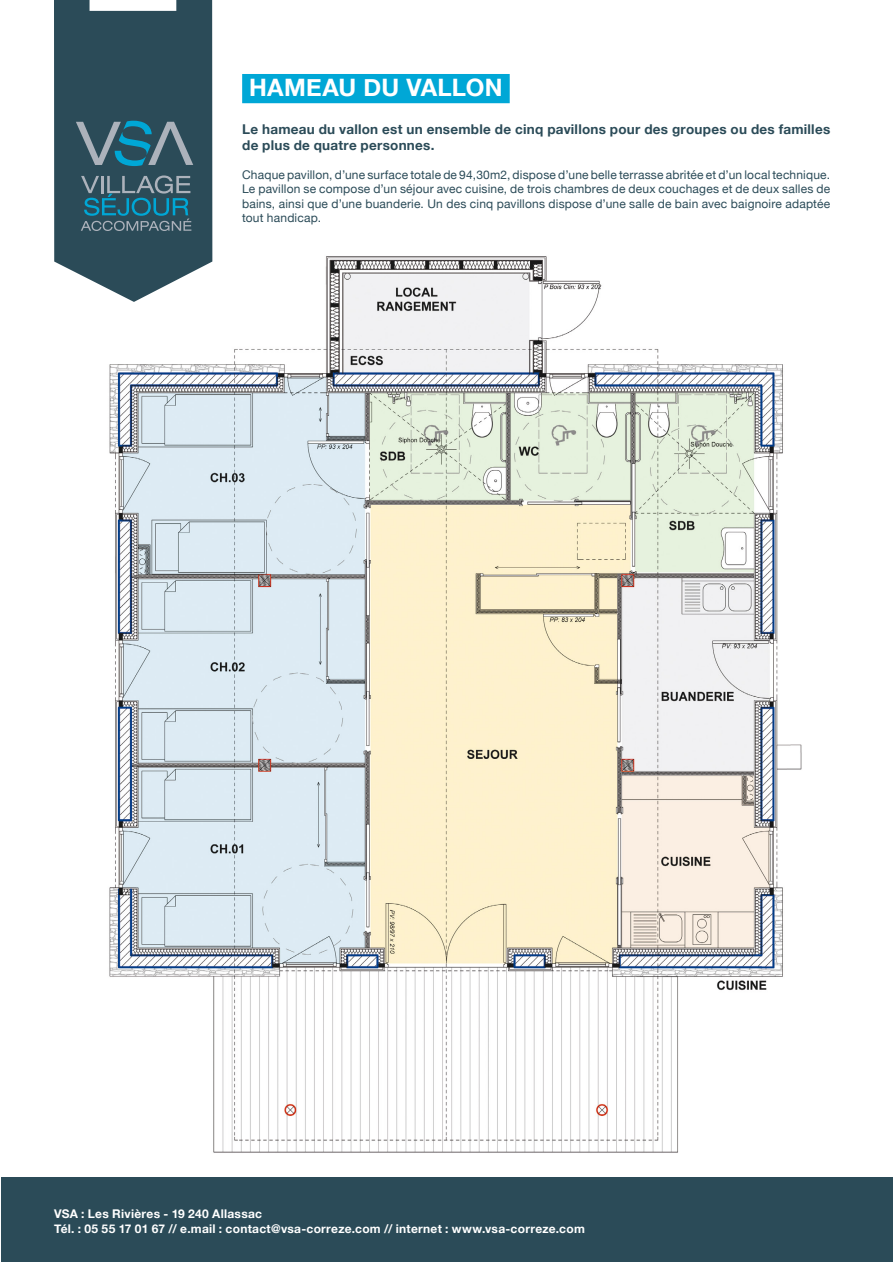
<style>
.page{position:relative;width:893px;height:1263px;background:#fff}
.page>*{position:absolute;margin:0;border:0;box-sizing:border-box;transform-origin:0 0}
.t1{font:700 24px "Helvetica Neue";letter-spacing:.01em;color:#fff}
.t2{font:700 13.5px/16.2px "Helvetica Neue";letter-spacing:.02em;color:#2b4b58}
.t3{font:12px/14.4px "Helvetica Neue";letter-spacing:.015em;color:#2b4b58;text-align:justify}
.t4{font:700 12px/15.5px "Helvetica Neue";letter-spacing:.025em;color:#fff}
</style>
<div class="page">
<img style="left:109px;top:245px;width:693px;height:908px">
<svg style="left:54px;top:0;width:158px;height:302px;background:#435f6b"></svg>
<svg style="left:81px;top:175px;width:110px;height:56px;background:#3b6575"></svg>
<svg style="left:76px;top:121px;width:117px;height:45px;background:#416a7a"></svg>
<div style="left:242px;top:74px;width:268px;height:29px;background:#00a7d6"></div>
<div style="left:1px;top:1177px;width:891px;height:85px;background:#2b4b58"></div>
<h1 class="t1" style="left:249px;top:73px;width:255px">hameau du vallon</h1>
<p class="t2" style="left:242px;top:121px;width:590px">Le hameau du vallon est un ensemble de cinq pavillons pour des groupes ou des familles de plus de quatre personnes.</p>
<p class="t3" style="left:242px;top:167px;width:590px">Chaque pavillon, d’une surface totale de 94,30m2, dispose d’une belle terrasse abritée et d’un local technique.<br>Le pavillon se compose d’un séjour avec cuisine, de trois chambres de deux couchages et de deux salles de bains, ainsi que d’une buanderie. Un des cinq pavillons dispose d’une salle de bain avec baignoire adaptée tout handicap.</p>
<p class="t4" style="left:54px;top:1205px;width:532px">VSA : Les Rivières - 19 240 Allassac<br>Tél. : 05 55 17 01 67 // e.mail : contact@vsa-correze.com // internet : www.vsa-correze.com</p>
</div>
